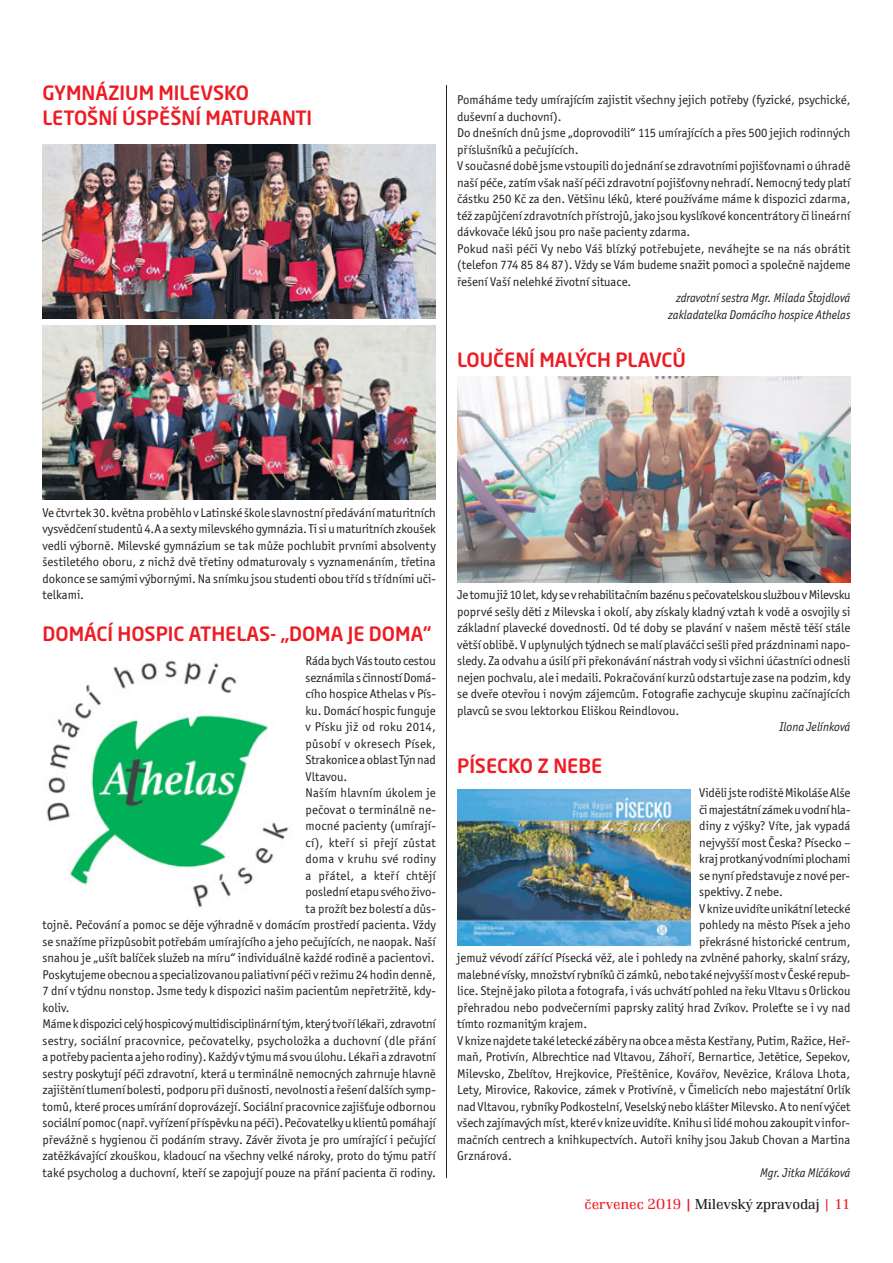
<style>
.page{position:relative;width:893px;height:1263px;background:#fff}
.page>*{position:absolute;margin:0;border:0;box-sizing:border-box;transform-origin:0 0}
.t1{font:500 19.5px/25.5px "Neo Sans Pro";color:#ed1c24}
.t2{font:300 15px "Renault TOT";color:#231f20}
.t3{font:12.75px/16.5px "Officina Sans Itc TOT";color:#231f20;text-align:justify}
.t4{font:12.75px "Officina Sans Itc TOT";letter-spacing:.02em;color:#231f20}
.t5{font:italic 12.75px/16.5px "Officina Sans Itc TOT";color:#231f20;text-align:right;scale:.95 1}
.s1{color:#ed1c24}
.s2{font-weight:500;color:#ed1c24}
</style>
<div class="page">
<hr style="left:446px;top:85px;width:1px;height:1093px;background:#231f20">
<img style="left:46px;top:660px;width:243px;height:248px">
<img style="left:43px;top:145px;width:393px;height:173px">
<img style="left:43px;top:326px;width:393px;height:174px">
<img style="left:457px;top:376px;width:393px;height:207px">
<img style="left:457px;top:789px;width:233px;height:156px">
<h1 class="t1" style="left:43px;top:80px;width:271px">GYMNÁZIUM MILEVSKO<br>LETOŠNÍ ÚSPĚŠNÍ MATURANTI</h1>
<p class="t3" style="left:457px;top:93px;width:395px;text-align:left">Pomáháme tedy umírajícím zajistit všechny jejich potřeby (fyzické, psychické, duševní a duchovní).<br>Do dnešních dnů jsme „doprovodili“ 115 umírajících a přes 500 jejich rodinných příslušníků a pečujících.<br>V současné době jsme vstoupili do jednání se zdravotními pojišťovnami o úhradě naší péče, zatím však naší péči zdravotní pojišťovny nehradí. Nemocný tedy platí částku 250 Kč za den. Většinu léků, které používáme máme k dispozici zdarma, též zapůjčení zdravotních přístrojů, jako jsou kyslíkové koncentrátory či lineární dávkovače léků jsou pro naše pacienty zdarma.<br>Pokud naši péči Vy nebo Váš blízký potřebujete, neváhejte se na nás obrátit (telefon 774 85 84 87). Vždy se Vám budeme snažit pomoci a společně najdeme řešení Vaší nelehké životní situace.</p>
<p class="t5" style="left:668px;top:291px;width:193px">zdravotní sestra Mgr. Milada Štojdlová zakladatelka Domácího hospice Athelas</p>
<h1 class="t1" style="left:457px;top:347px;width:230px">LOUČENÍ MALÝCH PLAVCŮ</h1>
<p class="t3" style="left:43px;top:505px;width:395px">Ve čtvrtek 30. května proběhlo v Latinské škole slavnostní předávání maturitních vysvědčení studentů 4.A a sexty milevského gymnázia. Ti si u maturitních zkoušek vedli výborně. Milevské gymnázium se tak může pochlubit prvními absolventy šestiletého oboru, z nichž dvě třetiny odmaturovaly s vyznamenáním, třetina dokonce se samými výbornými. Na snímku jsou studenti obou tříd s třídními uči&shy;telkami.</p>
<h1 class="t1" style="left:43px;top:622px;width:390px">DOMÁCÍ HOSPIC ATHELAS- „DOMA JE DOMA“</h1>
<p class="t3" style="left:306px;top:654px;width:132px">Ráda bych Vás touto cestou</p>
<p class="t3" style="left:306px;top:670px;width:132px">seznámila s činností Domá-</p>
<p class="t3" style="left:306px;top:687px;width:132px">cího hospice Athelas v Pís-</p>
<p class="t3" style="left:306px;top:703px;width:132px">ku. Domácí hospic funguje</p>
<p class="t4" style="left:306px;top:722px;width:132px">v Písku již od roku 2014,</p>
<p class="t4" style="left:306px;top:738px;width:132px">působí v okresech Písek,</p>
<p class="t3" style="left:306px;top:753px;width:132px">Strakonice a oblast Týn nad</p>
<p class="t3" style="left:306px;top:769px;width:43px">Vltavou.</p>
<p class="t3" style="left:306px;top:786px;width:132px">Naším hlavním úkolem je</p>
<p class="t3" style="left:306px;top:802px;width:132px">pečovat o terminálně ne -</p>
<p class="t3" style="left:306px;top:819px;width:132px">mocné pacienty (umírají-</p>
<p class="t4" style="left:306px;top:837px;width:132px">cí), kteří si přejí zůstat</p>
<p class="t4" style="left:306px;top:854px;width:132px">doma v kruhu své rodiny</p>
<p class="t4" style="left:306px;top:870px;width:132px">a přátel, a kteří chtějí</p>
<p class="t3" style="left:306px;top:885px;width:132px">poslední etapu svého živo-</p>
<p class="t3" style="left:306px;top:901px;width:132px">ta prožít bez bolestí a důs-</p>
<p class="t3" style="left:43px;top:918px;width:395px">tojně. Pečování a pomoc se děje výhradně v domácím prostředí pacienta. Vždy</p>
<p class="t3" style="left:43px;top:934px;width:395px">se snažíme přizpůsobit potřebám umírajícího a jeho pečujících, ne naopak. Naší</p>
<p class="t3" style="left:43px;top:951px;width:393px">snahou je „ušít balíček služeb na míru“ individuálně každé rodině a pacientovi.</p>
<p class="t3" style="left:43px;top:967px;width:395px">Poskytujeme obecnou a specializovanou paliativní péči v režimu 24 hodin denně,</p>
<p class="t3" style="left:43px;top:984px;width:395px">7 dní v týdnu nonstop. Jsme tedy k dispozici našim pacientům nepřetržitě, kdy-</p>
<p class="t3" style="left:43px;top:1000px;width:29px">koliv.</p>
<p class="t3" style="left:43px;top:1017px;width:395px">Máme k dispozici celý hospicový multidisciplinární tým, který tvoří lékaři, zdravotní</p>
<p class="t3" style="left:43px;top:1033px;width:395px">sestry, sociální pracovnice, pečovatelky, psycholožka a duchovní (dle přání</p>
<p class="t3" style="left:43px;top:1050px;width:395px">a potřeby pacienta a jeho rodiny). Každý v týmu má svou úlohu. Lékaři a zdravotní</p>
<p class="t3" style="left:43px;top:1066px;width:395px">sestry poskytují péči zdravotní, která u terminálně nemocných zahrnuje hlavně</p>
<p class="t3" style="left:43px;top:1083px;width:395px">zajištění tlumení bolesti, podporu při dušnosti, nevolnosti a řešení dalších symp-</p>
<p class="t3" style="left:43px;top:1099px;width:395px">tomů, které proces umírání doprovázejí. Sociální pracovnice zajišťuje odbornou</p>
<p class="t3" style="left:43px;top:1116px;width:395px">sociální pomoc (např. vyřízení příspěvku na péči). Pečovatelky u klientů pomáhají</p>
<p class="t3" style="left:43px;top:1132px;width:395px">převážně s hygienou či podáním stravy. Závěr života je pro umírající i pečující</p>
<p class="t3" style="left:43px;top:1149px;width:395px">zatěžkávající zkouškou, kladoucí na všechny velké nároky, proto do týmu patří</p>
<p class="t3" style="left:43px;top:1165px;width:395px">také psycholog a duchovní, kteří se zapojují pouze na přání pacienta či rodiny.</p>
<p class="t3" style="left:457px;top:588px;width:395px">Je tomu již 10 let, kdy se v rehabilitačním bazénu s pečovatelskou službou v Milevsku poprvé sešly děti z Milevska i okolí, aby získaly kladný vztah k vodě a osvojily si základní plavecké dovednosti. Od té doby se plavání v našem městě těší stále větší oblibě. V uplynulých týdnech se malí plaváčci sešli před prázdninami napo&shy;sledy. Za odvahu a úsilí při překonávání nástrah vody si všichni účastníci odnesli nejen pochvalu, ale i medaili. Pokračování kurzů odstartuje zase na podzim, kdy se dveře otevřou i novým zájemcům. Fotografie zachycuje skupinu začínajících plavců se svou lektorkou Eliškou Reindlovou.</p>
<p class="t5" style="left:780px;top:720px;width:76px">Ilona Jelínková</p>
<h1 class="t1" style="left:457px;top:754px;width:147px">PÍSECKO Z NEBE</h1>
<p class="t3" style="left:699px;top:786px;width:153px">Viděli jste rodiště Mikoláše Alše</p>
<p class="t3" style="left:699px;top:802px;width:153px">či majestátní zámek u vodní hla-</p>
<p class="t3" style="left:699px;top:819px;width:153px">diny z výšky? Víte, jak vypadá</p>
<p class="t3" style="left:699px;top:835px;width:153px">nejvyšší most Česka? Písecko –</p>
<p class="t3" style="left:699px;top:852px;width:153px">kraj protkaný vodními plochami</p>
<p class="t3" style="left:699px;top:868px;width:152px">se nyní představuje z nové per-</p>
<p class="t3" style="left:699px;top:885px;width:85px">spektivy. Z nebe.</p>
<p class="t3" style="left:699px;top:901px;width:153px">V knize uvidíte unikátní letecké</p>
<p class="t3" style="left:699px;top:918px;width:153px">pohledy na město Písek a jeho</p>
<p class="t3" style="left:699px;top:934px;width:153px">překrásné historické centrum,</p>
<p class="t3" style="left:457px;top:951px;width:395px">jemuž vévodí zářící Písecká věž, ale i pohledy na zvlněné pahorky, skalní srázy,</p>
<p class="t3" style="left:457px;top:967px;width:395px">malebné vísky, množství rybníků či zámků, nebo také nejvyšší most v České repub-</p>
<p class="t3" style="left:457px;top:984px;width:395px">lice. Stejně jako pilota a fotografa, i vás uchvátí pohled na řeku Vltavu s Orlickou</p>
<p class="t3" style="left:457px;top:1000px;width:395px">přehradou nebo podvečerními paprsky zalitý hrad Zvíkov. Proleťte se i vy nad</p>
<p class="t3" style="left:457px;top:1017px;width:131px">tímto rozmanitým krajem.</p>
<p class="t3" style="left:457px;top:1033px;width:395px">V knize najdete také letecké záběry na obce a města Kestřany, Putim, Ražice, Heř-</p>
<p class="t3" style="left:457px;top:1050px;width:395px">maň, Protivín, Albrechtice nad Vltavou, Záhoří, Bernartice, Jetětice, Sepekov,</p>
<p class="t3" style="left:457px;top:1066px;width:395px">Milevsko, Zbelítov, Hrejkovice, Přeštěnice, Kovářov, Nevězice, Králova Lhota,</p>
<p class="t3" style="left:457px;top:1083px;width:395px">Lety, Mirovice, Rakovice, zámek v Protivíně, v Čimelicích nebo majestátní Orlík</p>
<p class="t3" style="left:457px;top:1099px;width:395px">nad Vltavou, rybníky Podkostelní, Veselský nebo klášter Milevsko. A to není výčet</p>
<p class="t3" style="left:457px;top:1116px;width:394px">všech zajímavých míst, které v knize uvidíte. Knihu si lidé mohou zakoupit v infor-</p>
<p class="t3" style="left:457px;top:1132px;width:395px">mačních centrech a knihkupectvích. Autoři knihy jsou Jakub Chovan a Martina</p>
<p class="t3" style="left:457px;top:1149px;width:56px">Grznárová.</p>
<p class="t5" style="left:760px;top:1165px;width:97px">Mgr. Jitka Mlčáková</p>
<p class="t2" style="left:585px;top:1199px;width:267px"><span class="s1">červenec 2019</span> <span class="s2">|</span> Milevský zpravodaj <span class="s1">| 11</span></p>
</div>
